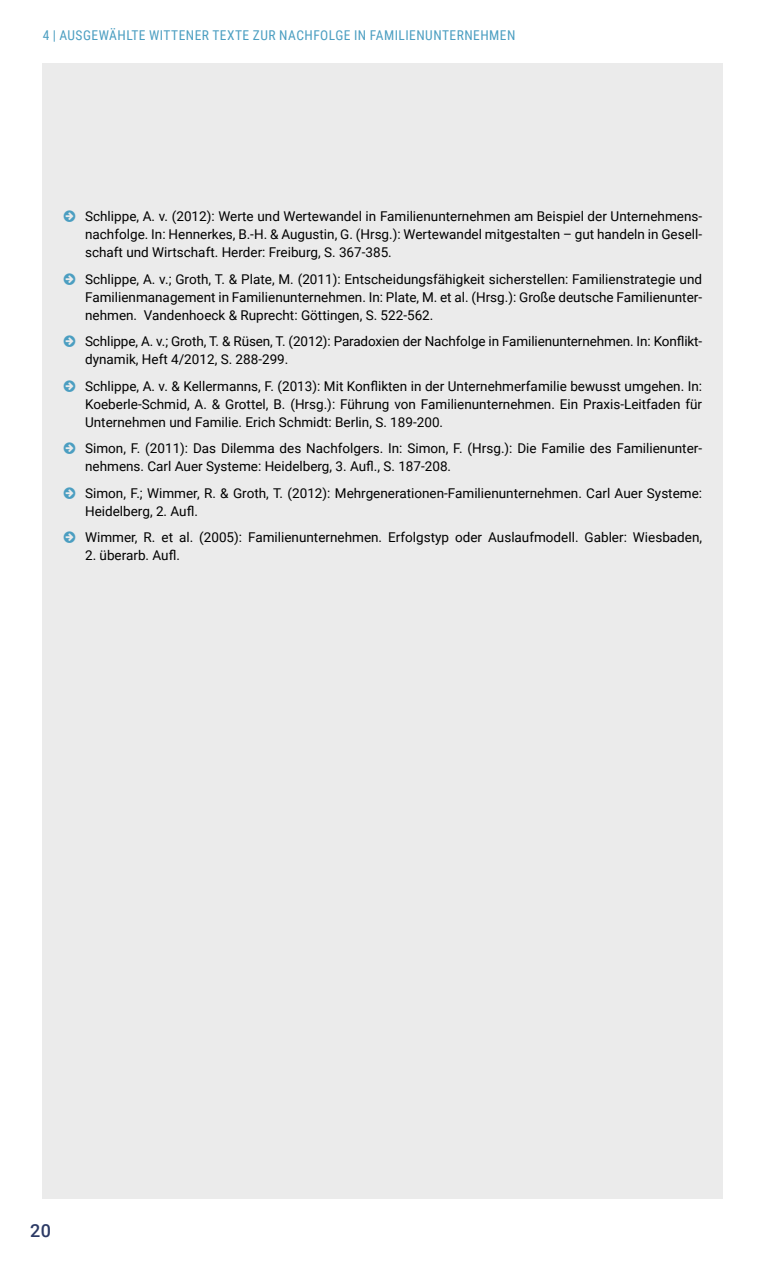
<style>
.page{position:relative;width:766px;height:1263px;background:#fff}
.page>*{position:absolute;margin:0;border:0;box-sizing:border-box;transform-origin:0 0}
.t1{font:500 18px "Roboto";color:#2c3a65}
.t2{font:13.5px/18px "Roboto";color:#000;text-align:justify}
.t3{font:13.5px "Roboto Condensed";letter-spacing:.035em;color:#4b9ec1}
</style>
<div class="page">
<div style="left:43px;top:64px;width:679px;height:1135px;background:#ebebeb"></div>
<p class="t3" style="left:43px;top:26px;width:474px">4 | AUSGEWÄHLTE WITTENER TEXTE ZUR NACHFOLGE IN FAMILIENUNTERNEHMEN</p>
<p class="t2" style="left:85px;top:207px;width:618px">Schlippe, A. v. (2012): Werte und Wertewandel in Familienunternehmen am Beispiel der Unternehmens&shy;nachfolge. In: Hennerkes, B.-H. &amp; Augustin, G. (Hrsg.): Wertewandel mitgestalten – gut handeln in Gesell&shy;schaft und Wirtschaft. Herder: Freiburg, S. 367-385.</p>
<p class="t2" style="left:85px;top:269px;width:618px">Schlippe, A. v.; Groth, T. &amp; Plate, M. (2011): Entscheidungsfähigkeit sicherstellen: Familienstrategie und Familienmanagement in Familienunternehmen. In: Plate, M. et al. (Hrsg.): Große deutsche Familienunter&shy;nehmen. Vandenhoeck &amp; Ruprecht: Göttingen, S. 522-562.</p>
<p class="t2" style="left:85px;top:332px;width:618px">Schlippe, A. v.; Groth, T. &amp; Rüsen, T. (2012): Paradoxien der Nachfolge in Familienunternehmen. In: Konflikt&shy;dynamik, Heft 4/2012, S. 288-299.</p>
<p class="t2" style="left:85px;top:376px;width:618px">Schlippe, A. v. &amp; Kellermanns, F. (2013): Mit Konflikten in der Unternehmerfamilie bewusst umgehen. In:<br>Koeberle-Schmid, A. &amp; Grottel, B. (Hrsg.): Führung von Familienunternehmen. Ein Praxis-Leitfaden für Unternehmen und Familie. Erich Schmidt: Berlin, S. 189-200.</p>
<p class="t2" style="left:85px;top:439px;width:618px">Simon, F. (2011): Das Dilemma des Nachfolgers. In: Simon, F. (Hrsg.): Die Familie des Familienunter&shy;nehmens. Carl Auer Systeme: Heidelberg, 3. Aufl., S. 187-208.</p>
<p class="t2" style="left:85px;top:483px;width:618px">Simon, F.; Wimmer, R. &amp; Groth, T. (2012): Mehrgenerationen-Familienunternehmen. Carl Auer Systeme:<br>Heidelberg, 2. Aufl.</p>
<p class="t2" style="left:85px;top:528px;width:618px">Wimmer, R. et al. (2005): Familienunternehmen. Erfolgstyp oder Auslaufmodell. Gabler: Wiesbaden,</p>
<p class="t2" style="left:85px;top:546px;width:96px">2. überarb. Aufl.</p>
<h1 class="t1" style="left:30px;top:1218px;width:23px">20</h1>
</div>
